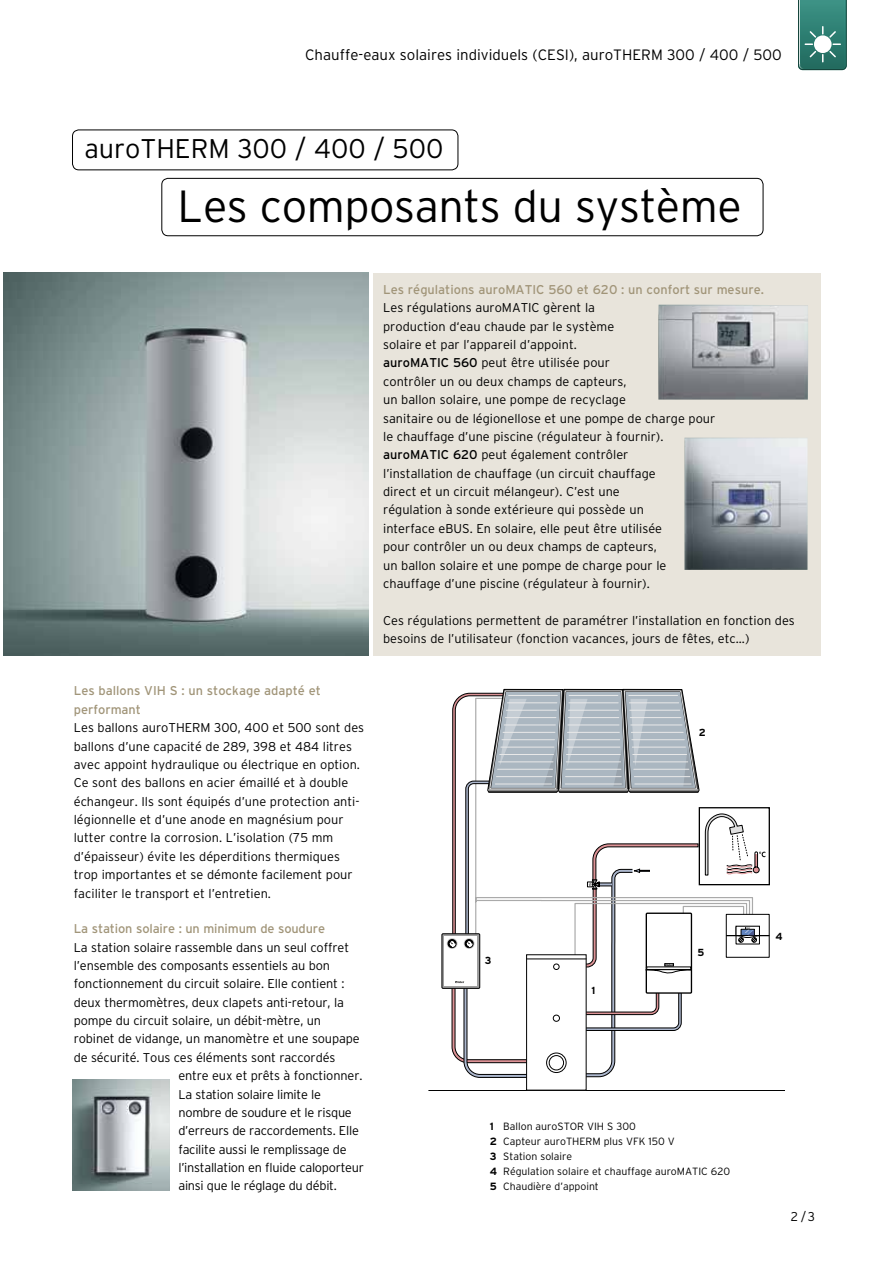
<style>
.page{position:relative;width:893px;height:1263px;background:#fff}
.page>*{position:absolute;margin:0;border:0;box-sizing:border-box;transform-origin:0 0}
.t1{font:300 45px "Interstate";letter-spacing:-.01em;color:#000}
.t2{font:300 27px "Interstate";color:#000}
.t3{font:300 15px "Interstate";color:#000}
.t4{font:300 12.75px/18.3px "Interstate";color:#000}
.t5{font:300 12.75px "Interstate";letter-spacing:-.02em;color:#000}
.t6{font:12.75px/18.3px "Interstate";color:#a19579}
.t7{font:300 10.5px/15px "Interstate";color:#000}
.t8{font:700 10.2px "Interstate";color:#000}
.s1{font-weight:400}
.s2{font-weight:700}
</style>
<div class="page">
<svg style="left:798px;top:0;width:49px;height:70px;background:#458b80"></svg>
<div style="left:72px;top:130px;width:386px;height:40px;border:1px solid #000;border-radius:6px"></div>
<div style="left:162px;top:178px;width:601px;height:58px;border:1px solid #000;border-radius:6px"></div>
<div style="left:373px;top:273px;width:448px;height:382px;background:#e8e4db"></div>
<hr style="left:428px;top:1090px;width:357px;height:1px;background:#000">
<div style="left:442px;top:934px;width:38px;height:54px;background:#9f9f9f"></div>
<div style="left:441px;top:933px;width:39px;height:56px;border:1px solid #000"></div>
<div style="left:444px;top:936px;width:33px;height:49px;background:#fff"></div>
<div style="left:726px;top:914px;width:44px;height:44px;background:#484848"></div>
<svg style="left:447px;top:689px;width:322px;height:402px"></svg>
<hr style="left:509px;top:695px;width:48px;height:1px;background:#e9e9e9">
<hr style="left:507px;top:702px;width:50px;height:1px;background:#e9e9e9">
<hr style="left:506px;top:710px;width:50px;height:1px;background:#e9e9e9">
<hr style="left:505px;top:717px;width:51px;height:1px;background:#e9e9e9">
<hr style="left:504px;top:724px;width:51px;height:1px;background:#e9e9e9">
<hr style="left:503px;top:732px;width:52px;height:1px;background:#e9e9e9">
<hr style="left:502px;top:739px;width:52px;height:1px;background:#e9e9e9">
<hr style="left:501px;top:747px;width:53px;height:1px;background:#e9e9e9">
<hr style="left:500px;top:754px;width:54px;height:1px;background:#e9e9e9">
<hr style="left:499px;top:761px;width:54px;height:1px;background:#e9e9e9">
<hr style="left:497px;top:769px;width:56px;height:1px;background:#e9e9e9">
<hr style="left:496px;top:776px;width:56px;height:1px;background:#e9e9e9">
<hr style="left:495px;top:783px;width:57px;height:1px;background:#e9e9e9">
<img style="left:3px;top:273px;width:366px;height:382px">
<img style="left:72px;top:1080px;width:98px;height:111px">
<img style="left:658px;top:305px;width:150px;height:95px">
<img style="left:684px;top:438px;width:124px;height:132px">
<p class="t3" style="left:305px;top:46px;width:478px">Chauffe-eaux solaires individuels (CESI), auroTHERM 300 / 400 / 500</p>
<h2 class="t2" style="left:84px;top:133px;width:361px">auroTHERM 300 / 400 / 500</h2>
<h1 class="t1" style="left:178px;top:181px;width:566px">Les composants du système</h1>
<p class="t6" style="left:74px;top:682px;width:249px">Les ballons VIH S : un stockage adapté et performant</p>
<p class="t4" style="left:74px;top:718px;width:292px">Les ballons auroTHERM 300, 400 et 500 sont des ballons d’une capacité de 289, 398 et 484 litres avec appoint hydraulique ou électrique en option.<br>Ce sont des ballons en acier émaillé et à double échangeur. Ils sont équipés d’une protection anti&shy;légionnelle et d’une anode en magnésium pour lutter contre la corrosion. L’isolation (75 mm d’épaisseur) évite les déperditions thermiques trop importantes et se démonte facilement pour faciliter le transport et l’entretien.</p>
<p class="t6" style="left:74px;top:919px;width:253px">La station solaire : un minimum de soudure</p>
<p class="t4" style="left:74px;top:938px;width:277px">La station solaire rassemble dans un seul coffret</p>
<p class="t4" style="left:74px;top:956px;width:258px">l’ensemble des composants essentiels au bon</p>
<p class="t4" style="left:74px;top:974px;width:272px">fonctionnement du circuit solaire. Elle contient :</p>
<p class="t4" style="left:74px;top:993px;width:272px">deux thermomètres, deux clapets anti-retour, la</p>
<p class="t4" style="left:74px;top:1011px;width:249px">pompe du circuit solaire, un débit-mètre, un</p>
<p class="t4" style="left:74px;top:1030px;width:287px">robinet de vidange, un manomètre et une soupape</p>
<p class="t4" style="left:74px;top:1048px;width:263px">de sécurité. Tous ces éléments sont raccordés</p>
<p class="t4" style="left:178px;top:1066px;width:186px">entre eux et prêts à fonctionner.</p>
<p class="t5" style="left:178px;top:1087px;width:144px">La station solaire limite le</p>
<p class="t5" style="left:178px;top:1105px;width:175px">nombre de soudure et le risque</p>
<p class="t5" style="left:178px;top:1123px;width:182px">d’erreurs de raccordements. Elle</p>
<p class="t5" style="left:178px;top:1142px;width:170px">facilite aussi le remplissage de</p>
<p class="t5" style="left:178px;top:1160px;width:187px">l’installation en fluide caloporteur</p>
<p class="t5" style="left:178px;top:1179px;width:160px">ainsi que le réglage du débit.</p>
<p class="t6" style="left:383px;top:280px;width:382px">Les régulations auroMATIC 560 et 620 : un confort sur mesure.</p>
<p class="t4" style="left:383px;top:299px;width:334px">Les régulations auroMATIC gèrent la<br>production d‘eau chaude par le système<br>solaire et par l’appareil d’appoint.<br><span class="s1">auroMATIC 560</span> peut être utilisée pour<br>contrôler un ou deux champs de capteurs,<br>un ballon solaire, une pompe de recyclage<br>sanitaire ou de légionellose et une pompe de charge pour le chauffage d’une piscine (régulateur à fournir). <span class="s1">auroMATIC 620</span> peut également contrôler<br>l’installation de chauffage (un circuit chauffage<br>direct et un circuit mélangeur). C’est une<br>régulation à sonde extérieure qui possède un<br>interface eBUS. En solaire, elle peut être utilisée<br>pour contrôler un ou deux champs de capteurs,<br>un ballon solaire et une pompe de charge pour le chauffage d’une piscine (régulateur à fournir).</p>
<p class="t4" style="left:383px;top:611px;width:413px">Ces régulations permettent de paramétrer l’installation en fonction des besoins de l’utilisateur (fonction vacances, jours de fêtes, etc...)</p>
<p class="t8" style="left:699px;top:726px;width:8px">2</p>
<p class="t8" style="left:485px;top:954px;width:8px">3</p>
<p class="t8" style="left:591px;top:984px;width:5px">1</p>
<p class="t8" style="left:697px;top:946px;width:8px">5</p>
<p class="t8" style="left:776px;top:931px;width:9px">4</p>
<p class="t7" style="left:490px;top:1119px;width:242px"><span class="s2">1</span> Ballon auroSTOR VIH S 300<br><span class="s2">2</span> Capteur auroTHERM plus VFK 150 V<br><span class="s2">3</span> Station solaire<br><span class="s2">4</span> Régulation solaire et chauffage auroMATIC 620<br><span class="s2">5</span> Chaudière d’appoint</p>
<p class="t4" style="left:791px;top:1208px;width:26px">2/3</p>
</div>
